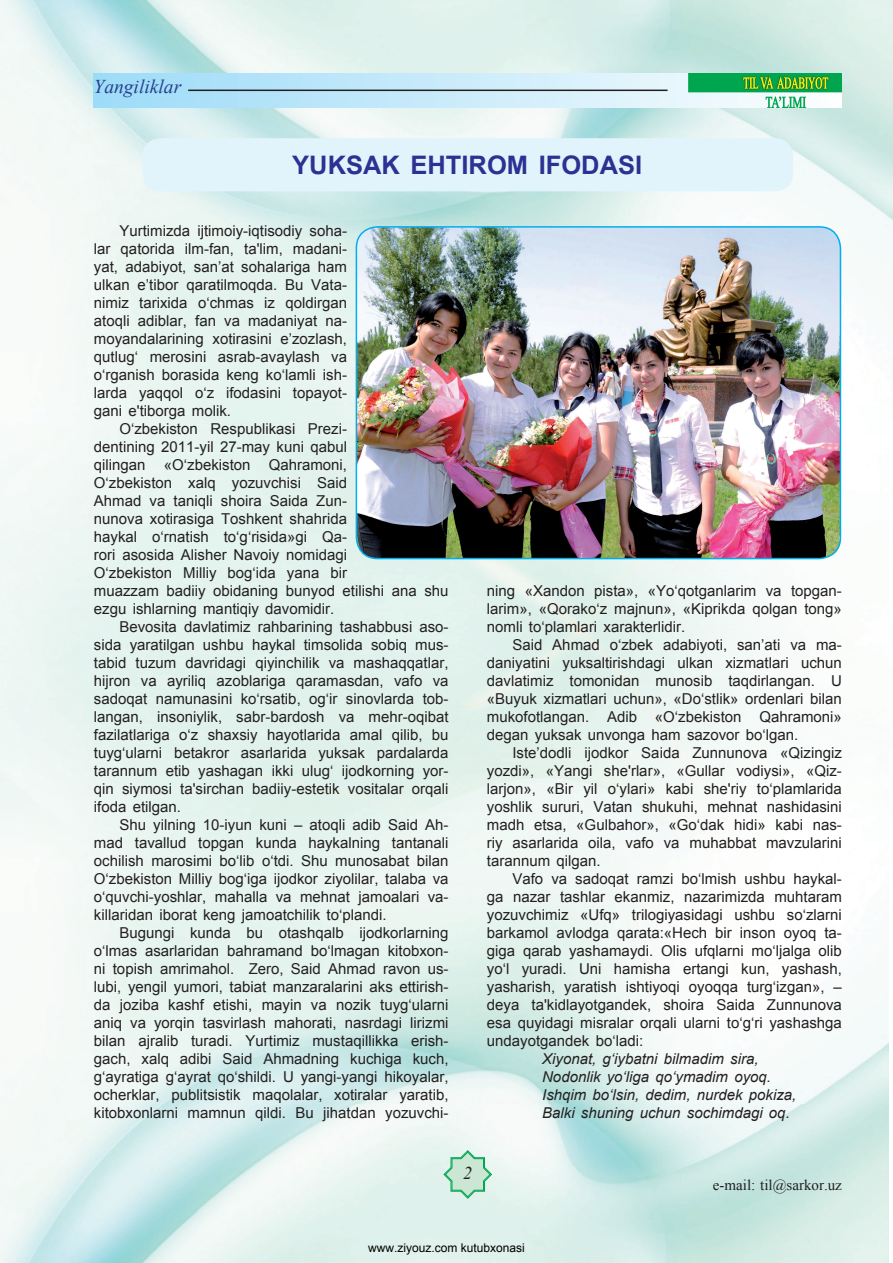
<style>
.page{position:relative;width:893px;height:1263px;background:#fff}
.page>*{position:absolute;margin:0;border:0;box-sizing:border-box;transform-origin:0 0}
.t1{font:700 25.5px "Arial";color:#2e3092}
.t2{font:italic 19.5px "Times New Roman";color:#253f8e}
.t3{font:italic 18px "Times New Roman";color:#231f20}
.t4{font:15px/18px "Arial";color:#231f20;text-align:justify}
.t5{font:italic 15px/18px "Arial";color:#231f20}
.t6{font:15px "Times New Roman";color:#231f20}
.t7{font:12px "Arial";color:#000}
</style>
<div class="page">
<img style="left:889px;top:0;width:4px;height:319px">
<img style="left:0;top:0;width:889px;height:1263px">
<svg style="left:94px;top:73px;width:595px;height:34px;background:#c0e6f7"></svg>
<img style="left:689px;top:73px;width:153px;height:35px">
<svg style="left:443px;top:1150px;width:49px;height:49px;background:#bde3ce"></svg>
<hr style="left:188px;top:90px;width:480px;height:1px;background:#231f20">
<div style="left:142px;top:138px;width:651px;height:53px;background:#e1f4fc;border-radius:18px"></div>
<img style="left:356px;top:227px;width:484px;height:331px">
<div style="left:356px;top:226px;width:485px;height:333px;border:2px solid #00aeef;border-radius:21px"></div>
<h2 class="t2" style="left:94px;top:73px;width:89px">Yangiliklar</h2>
<h1 class="t1" style="left:292px;top:148px;width:351px">YUKSAK EHTIROM IFODASI</h1>
<p class="t4" style="left:94px;top:222px;width:255px;text-indent:26px">Yurtimizda ijtimoiy-iqtisodiy soha&shy;lar qatorida ilm-fan, ta'lim, madani&shy;yat, adabiyot, san’at sohalariga ham ulkan e’tibor qaratilmoqda. Bu Vata&shy;nimiz tari xida o‘chmas iz qoldirgan atoqli adiblar, fan va mada niyat na&shy;moyandalarining xotirasini e’zoz lash, qutlug‘ mеrosini asrab-avay lash va o‘rganish bora sida kеng ko ‘ lamli ish&shy;larda yaqqol o‘z ifodasini to pa yot&shy;gani e'tiborga molik.</p>
<p class="t4" style="left:94px;top:420px;width:356px;text-align:left;text-indent:26px">O‘zbеkiston Rеspublikasi Prеzi-<br>dеntining 2011-yil 27-may kuni qabul<br>qilingan «O‘zbеkiston Qahramoni,<br>O‘zbеkiston xalq yozuvchisi Said<br>Ahmad va taniqli shoira Saida Zun-<br>nunova xotirasiga Toshkеnt shahrida<br>haykal o‘rnatish to‘g‘risida»gi Qa-<br>rori asosida Alishеr Navoiy nomidagi<br>O‘z bеkiston Milliy bog‘ida yana bir<br>muaz zam badiiy obidaning bunyod etilishi ana shu ezgu ishlarning mantiqiy davomidir.</p>
<p class="t4" style="left:94px;top:618px;width:356px;text-indent:26px">Bеvosita davlatimiz rahbarining tashabbusi aso&shy;sida yaratilgan ushbu haykal timsolida sobiq mus&shy;tabid tuzum davridagi qiyinchilik va mashaqqatlar, hijron va ayriliq azoblariga qaramasdan, vafo va sadoqat namunasini ko‘rsatib, og‘ir sinovlarda tob&shy;langan, insoniylik, sabr-bardosh va mеhr-oqibat fazilatlariga o‘z shaxsiy hayotlarida amal qilib, bu tuyg‘ularni bеtakror asarlarida yuksak pardalarda tarannum etib yashagan ikki ulug‘ ijodkorning yor&shy;qin siymosi ta'sirchan badiiy-estеtik vositalar orqali ifoda etilgan.</p>
<p class="t4" style="left:94px;top:816px;width:356px;text-indent:26px">Shu yilning 10-iyun kuni – atoqli adib Said Ah&shy;mad tavallud topgan kunda haykalning tantanali ochilish marosimi bo‘lib o‘tdi. Shu munosabat bilan O‘zbеkiston Milliy bog‘iga ijodkor ziyolilar, talaba va o‘quvchi-yoshlar, mahalla va mеhnat jamoalari va&shy;killaridan iborat kеng jamoatchilik to‘plandi.</p>
<p class="t4" style="left:94px;top:924px;width:356px;text-indent:26px">Bugungi kunda bu otashqalb ijodkorlarning o‘lmas asarlaridan bahramand bo‘lmagan kitobxon&shy;ni topish amrimahol. Zеro, Said Ahmad ravon us&shy;lubi, yеngil yumori, tabiat manzaralarini aks ettirish&shy;da joziba kashf etishi, mayin va nozik tuyg‘ularni aniq va yorqin tasvirlash mahorati, nasrdagi lirizmi bilan ajralib turadi. Yurtimiz mustaqillikka erish&shy;gach, xalq adibi Said Ahmadning kuchiga kuch, g‘ayratiga g‘ayrat qo‘shildi. U yangi-yangi hikoyalar, ochеrklar, publitsistik maqolalar, xotiralar yaratib, kitobxonlarni mamnun qildi. Bu jihatdan yozuvchi-</p>
<p class="t4" style="left:487px;top:582px;width:357px">ning «Xandon pista», «Yo‘qotganlarim va topgan&shy;larim», «Qorako‘z majnun», «Kiprikda qolgan tong» nomli to‘plamlari xaraktеrlidir.</p>
<p class="t4" style="left:487px;top:636px;width:357px;text-indent:26px">Said Ahmad o‘zbеk adabiyoti, san’ati va ma&shy;daniyatini yuksaltirishdagi ulkan xizmatlari uchun davlatimiz tomonidan munosib taqdirlangan. U «Buyuk xizmatlari uchun», «Do‘stlik» ordеnlari bilan mukofotlangan. Adib «O‘zbеkiston Qahramoni» dеgan yuksak unvonga ham sazovor bo‘lgan.</p>
<p class="t4" style="left:487px;top:744px;width:357px;text-indent:26px">Istе’dodli ijodkor Saida Zunnunova «Qizingiz yozdi», «Yangi shе'rlar», «Gullar vodiysi», «Qiz&shy;larjon», «Bir yil o‘ylari» kabi shе'riy to‘plamlarida yosh lik sururi, Vatan shukuhi, mеhnat nashidasini madh etsa, «Gulbahor», «Go‘dak hidi» kabi nas&shy;riy asarlarida oila, vafo va muhabbat mavzularini tarannum qilgan.</p>
<p class="t4" style="left:487px;top:870px;width:357px;text-indent:26px">Vafo va sadoqat ramzi bo‘lmish ushbu haykal&shy;ga nazar tashlar ekanmiz, nazarimizda muhtaram yozuvchimiz «Ufq» trilogiyasidagi ushbu so‘zlarni barkamol avlodga qarata:«Hеch bir inson oyoq ta&shy;giga qarab yashamaydi. Olis ufqlarni mo‘ljalga olib yo‘l yuradi. Uni hamisha ertangi kun, yashash, yasharish, yaratish ishtiyoqi oyoqqa turg‘izgan», – dеya ta'kidlayotgandеk, shoira Saida Zunnunova esa quyidagi misralar orqali ularni to‘g‘ri yashashga undayotgandеk bo‘ladi:</p>
<p class="t5" style="left:542px;top:1050px;width:256px">Xiyonat, g‘iybatni bilmadim sira, Nodonlik yo‘liga qo‘ymadim oyoq.<br>Ishqim bo‘lsin, dеdim, nurdеk pokiza, Balki shuning uchun sochimdagi oq.</p>
<p class="t3" style="left:463px;top:1160px;width:10px">2</p>
<p class="t6" style="left:713px;top:1175px;width:131px">e-mail: til@sarkor.uz</p>
<p class="t7" style="left:368px;top:1240px;width:158px">www.ziyouz.com kutubxonasi</p>
</div>
